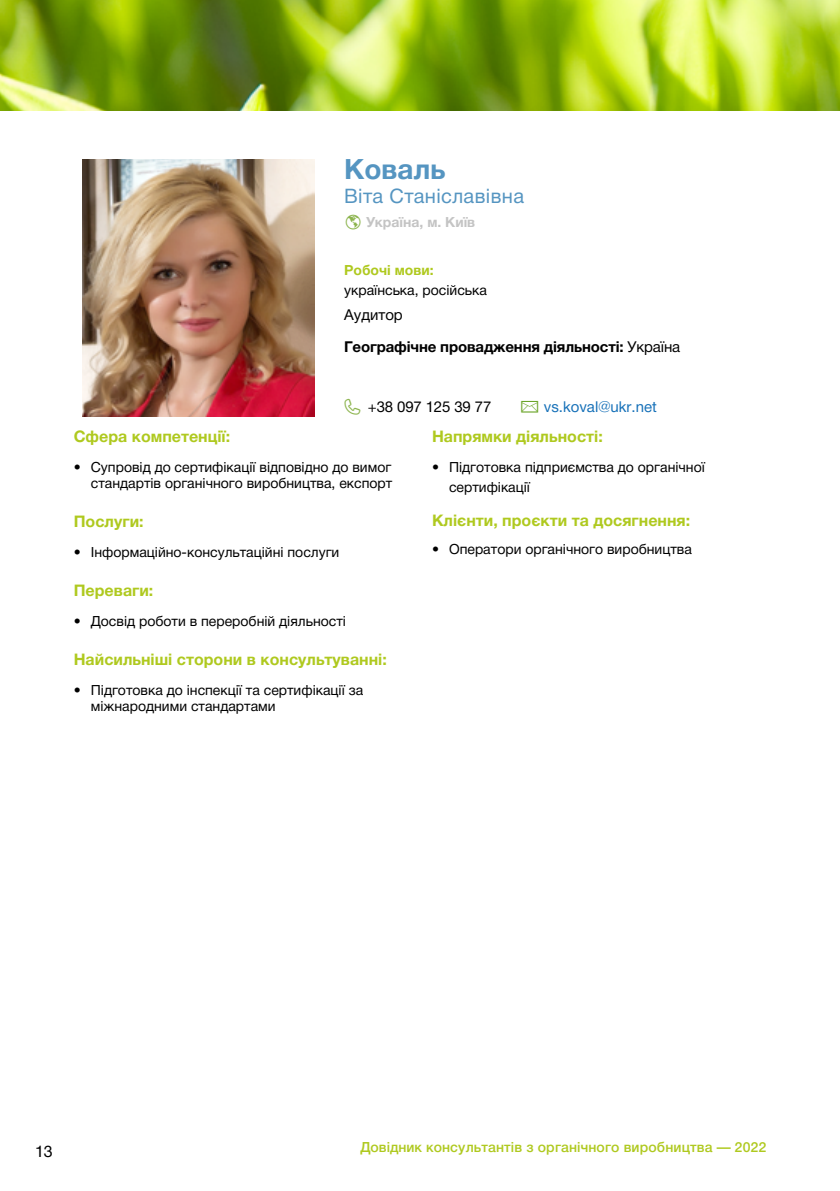
<style>
.page{position:relative;width:840px;height:1191px;background:#fff}
.page>*{position:absolute;margin:0;border:0;box-sizing:border-box;transform-origin:0 0}
.t1{font:700 28px "Helvetica Neue Cyr";color:#5595c1}
.t2{font:20px "Helvetica Neue Cyr";letter-spacing:.02em;color:#5595c1}
.t3{font:700 16px "Helvetica Neue Cyr";color:#afc91f}
.t4{font:16px "Helvetica Neue Cyr";color:#000}
.t5{font:700 15px/32px "Helvetica Neue Cyr";letter-spacing:-.01em;color:#000}
.t6{font:15px "Helvetica Neue Cyr";color:#1570b8}
.t7{font:15px "Helvetica Neue Cyr";letter-spacing:-.01em;color:#000}
.t8{font:14px/16px "Helvetica Neue Cyr";color:#000}
.t9{font:500 14px "Helvetica Neue Cyr";letter-spacing:.01em;color:#afc91f}
.t10{font:700 14px "Helvetica Neue Cyr";color:#c4c4c4}
.t11{font:700 14px "Helvetica Neue Cyr";color:#afc91f}
.s1{font-weight:400}
.s2{color:#6aa426}
</style>
<div class="page">
<img style="left:0;top:0;width:839px;height:111px">
<img style="left:82px;top:160px;width:232px;height:257px">
<h1 class="t1" style="left:344px;top:153px;width:103px">Коваль</h1>
<h2 class="t2" style="left:344px;top:185px;width:181px">Віта Станіславівна</h2>
<p class="t10" style="left:366px;top:214px;width:110px">Україна, м. Київ</p>
<p class="t11" style="left:344px;top:262px;width:91px">Робочі мови:</p>
<p class="t8" style="left:344px;top:282px;width:144px">українська, російська</p>
<p class="t5" style="left:344px;top:299px;width:337px"><span class="s1">Аудитор<br></span>Географічне провадження діяльності: <span class="s1">Україна</span></p>
<p class="t7" style="left:367px;top:399px;width:125px">+38 097 125 39 77</p>
<p class="t6" style="left:519px;top:399px;width:139px"><span class="s2">✉</span> vs.koval@ukr.net</p>
<p class="t3" style="left:74px;top:428px;width:158px">Сфера компетенції:</p>
<p class="t8" style="left:74px;top:459px;width:320px;text-align:right">• Супровід до сертифікації відповідно до вимог стандартів органічного виробництва, експорт</p>
<p class="t3" style="left:74px;top:512px;width:71px">Послуги:</p>
<p class="t8" style="left:74px;top:544px;width:267px">• Інформаційно-консультаційні послуги</p>
<p class="t3" style="left:74px;top:581px;width:81px">Переваги:</p>
<p class="t8" style="left:74px;top:613px;width:273px">• Досвід роботи в переробній діяльності</p>
<p class="t3" style="left:74px;top:650px;width:314px">Найсильніші сторони в консультуванні:</p>
<p class="t8" style="left:91px;top:681px;width:274px;text-indent:-17px">• Підготовка до інспекції та сертифікації за міжнародними стандартами</p>
<p class="t3" style="left:432px;top:428px;width:172px">Напрямки діяльності:</p>
<p class="t8" style="left:449px;top:457px;width:257px;line-height:20px;text-indent:-17px">• Підготовка підприємства до органічної сертифікації</p>
<p class="t3" style="left:432px;top:511px;width:259px">Клієнти, проєкти та досягнення:</p>
<p class="t8" style="left:432px;top:541px;width:261px">• Оператори органічного виробництва</p>
<p class="t4" style="left:35px;top:1142px;width:19px">13</p>
<p class="t9" style="left:360px;top:1139px;width:407px">Довідник консультантів з органічного виробництва — 2022</p>
</div>
